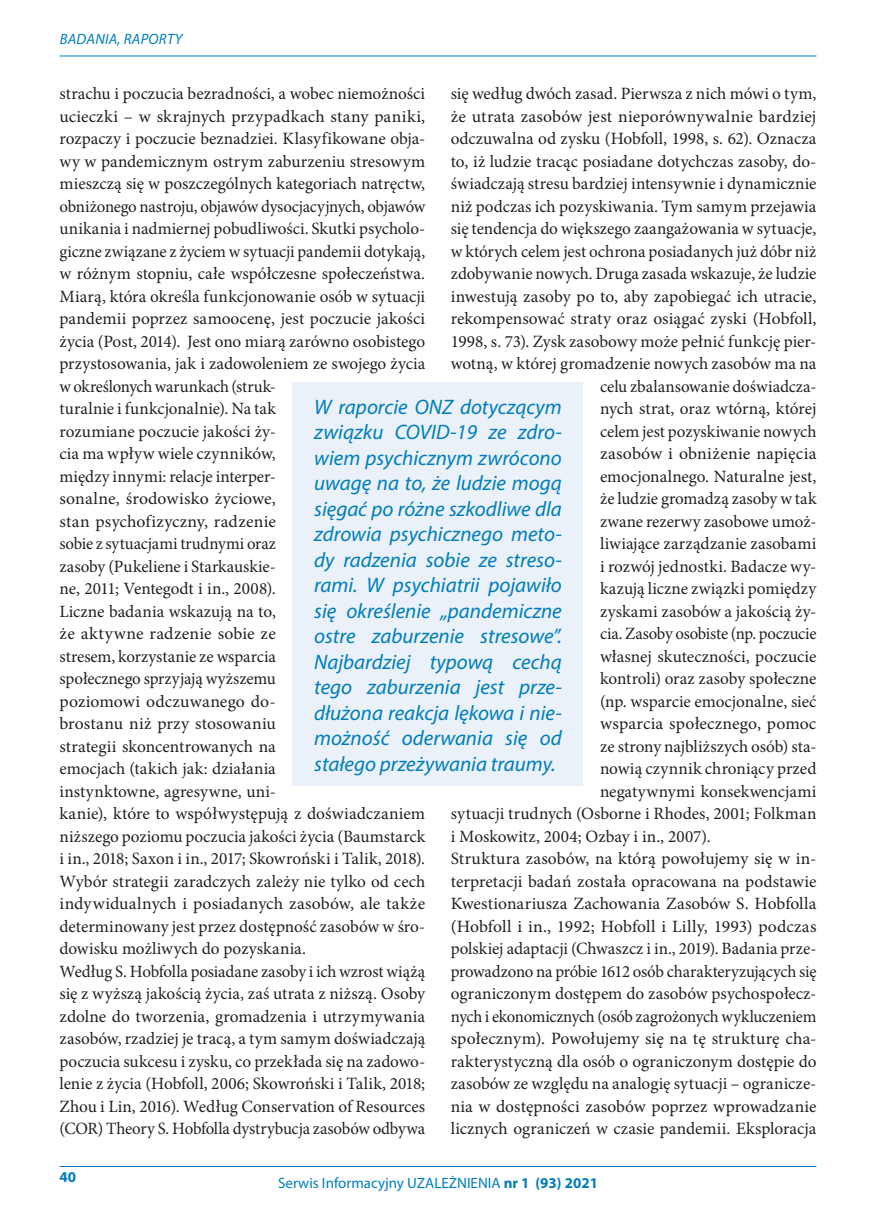
<style>
.page{position:relative;width:876px;height:1225px;background:#fff}
.page>*{position:absolute;margin:0;border:0;box-sizing:border-box;transform-origin:0 0}
.t1{font:italic 21px/25.5px "Myriad Pro";color:#007dbb;text-align:justify}
.t2{font:17.25px/22.5px "Minion Pro";color:#231f20}
.t3{font:15px "Myriad Pro";color:#007dbb}
.t4{font:italic 15px "Myriad Pro";letter-spacing:.02em;color:#007dbb}
.t5{font:700 15px "Myriad Pro";color:#007dbb}
.s1{font-weight:700}
</style>
<div class="page">
<hr style="left:60px;top:56px;width:756px;height:1px;background:#007dbb">
<hr style="left:60px;top:1166px;width:756px;height:1px;background:#007dbb">
<div style="left:293px;top:383px;width:290px;height:403px;background:#eaf1f8"></div>
<p class="t4" style="left:60px;top:30px;width:124px">Badania, Raporty</p>
<p class="t2" style="left:60px;top:82px;width:367px">strachu i poczucia bezradności, a wobec niemożności ucieczki – w skrajnych przypadkach stany paniki, rozpaczy i poczucie beznadziei. Klasyfikowane obja&shy;wy w pandemicznym ostrym zaburzeniu stresowym mieszczą się w poszczególnych kategoriach natręctw, obniżonego nastroju, objawów dysocjacyjnych, objawów unikania i nadmiernej pobudliwości. Skutki psycholo&shy;giczne związane z życiem w sytuacji pandemii dotykają, w różnym stopniu, całe współczesne społeczeństwa.<br>Miarą, która określa funkcjonowanie osób w sytuacji pandemii poprzez samoocenę, jest poczucie jakości życia (Post, 2014). Jest ono miarą zarówno osobistego przystosowania, jak i zadowoleniem ze swojego życia w określonych warunkach (struk-<br>turalnie i funkcjonalnie). Na tak<br>rozumiane poczucie jakości ży-<br>cia ma wpływ wiele czynników,<br>między innymi: relacje interper-<br>sonalne, środowisko życiowe,<br>stan psychofizyczny, radzenie<br>sobie z sytuacjami trudnymi oraz<br>zasoby (Pukeliene i Starkauskie-<br>ne, 2011; Ventegodt i in., 2008).<br>Liczne badania wskazują na to,<br>że aktywne radzenie sobie ze<br>stresem, korzystanie ze wsparcia<br>społecznego sprzyjają wyższemu<br>poziomowi odczuwanego do-<br>brostanu niż przy stosowaniu<br>strategii skoncentrowanych na<br>emocjach (takich jak: działania<br>instynktowne, agresywne, uni-<br>kanie), które to współwystępują z doświadczaniem niższego poziomu poczucia jakości życia (Baumstarck i in., 2018; Saxon i in., 2017; Skowroński i Talik, 2018).<br>Wybór strategii zaradczych zależy nie tylko od cech indywidualnych i posiadanych zasobów, ale także determinowany jest przez dostępność zasobów w śro&shy;dowisku możliwych do pozyskania.<br>Według S. Hobfolla posiadane zasoby i ich wzrost wiążą się z wyższą jakością życia, zaś utrata z niższą. Osoby zdolne do tworzenia, gromadzenia i utrzymywania zasobów, rzadziej je tracą, a tym samym doświadczają poczucia sukcesu i zysku, co przekłada się na zadowo&shy;lenie z życia (Hobfoll, 2006; Skowroński i Talik, 2018; Zhou i Lin, 2016). Według Conservation of Resources (COR) Theory S. Hobfolla dystrybucja zasobów odbywa</p>
<p class="t2" style="left:451px;top:82px;width:367px">się według dwóch zasad. Pierwsza z nich mówi o tym,</p>
<p class="t2" style="left:451px;top:105px;width:367px">że utrata zasobów jest nieporównywalnie bardziej</p>
<p class="t2" style="left:451px;top:127px;width:367px">odczuwalna od zysku (Hobfoll, 1998, s. 62). Oznacza</p>
<p class="t2" style="left:451px;top:150px;width:367px">to, iż ludzie tracąc posiadane dotychczas zasoby, do-</p>
<p class="t2" style="left:451px;top:172px;width:367px">świadczają stresu bardziej intensywnie i dynamicznie</p>
<p class="t2" style="left:451px;top:195px;width:367px">niż podczas ich pozyskiwania. Tym samym przejawia</p>
<p class="t2" style="left:451px;top:217px;width:367px">się tendencja do większego zaangażowania w sytuacje,</p>
<p class="t2" style="left:451px;top:240px;width:367px">w których celem jest ochrona posiadanych już dóbr niż</p>
<p class="t2" style="left:451px;top:262px;width:367px">zdobywanie nowych. Druga zasada wskazuje, że ludzie</p>
<p class="t2" style="left:451px;top:285px;width:367px">inwestują zasoby po to, aby zapobiegać ich utracie,</p>
<p class="t2" style="left:451px;top:307px;width:367px">rekompensować straty oraz osiągać zyski (Hobfoll,</p>
<p class="t2" style="left:451px;top:330px;width:367px">1998, s. 73). Zysk zasobowy może pełnić funkcję pier-</p>
<p class="t2" style="left:451px;top:352px;width:367px">wotną, w której gromadzenie nowych zasobów ma na</p>
<p class="t2" style="left:600px;top:375px;width:218px">celu zbalansowanie doświadcza-</p>
<p class="t2" style="left:600px;top:397px;width:218px">nych strat, oraz wtórną, której</p>
<p class="t2" style="left:600px;top:420px;width:218px">celem jest pozyskiwanie nowych</p>
<p class="t2" style="left:600px;top:442px;width:218px">zasobów i obniżenie napięcia</p>
<p class="t2" style="left:600px;top:465px;width:218px">emocjonalnego. Naturalne jest,</p>
<p class="t2" style="left:600px;top:487px;width:218px">że ludzie gromadzą zasoby w tak</p>
<p class="t2" style="left:600px;top:510px;width:218px">zwane rezerwy zasobowe umoż-</p>
<p class="t2" style="left:600px;top:532px;width:218px">liwiające zarządzanie zasobami</p>
<p class="t2" style="left:600px;top:555px;width:218px">i rozwój jednostki. Badacze wy-</p>
<p class="t2" style="left:600px;top:577px;width:218px">kazują liczne związki pomiędzy</p>
<p class="t2" style="left:600px;top:600px;width:218px">zyskami zasobów a jakością ży-</p>
<p class="t2" style="left:600px;top:622px;width:218px">cia. Zasoby osobiste (np. poczucie</p>
<p class="t2" style="left:600px;top:645px;width:218px">własnej skuteczności, poczucie</p>
<p class="t2" style="left:600px;top:667px;width:218px">kontroli) oraz zasoby społeczne</p>
<p class="t2" style="left:600px;top:690px;width:218px">(np. wsparcie emocjonalne, sieć</p>
<p class="t2" style="left:600px;top:712px;width:218px">wsparcia społecznego, pomoc</p>
<p class="t2" style="left:600px;top:735px;width:218px">ze strony najbliższych osób) sta-</p>
<p class="t2" style="left:600px;top:757px;width:218px">nowią czynnik chroniący przed</p>
<p class="t2" style="left:600px;top:780px;width:218px">negatywnymi konsekwencjami</p>
<p class="t2" style="left:451px;top:802px;width:367px">sytuacji trudnych (Osborne i Rhodes, 2001; Folkman</p>
<p class="t2" style="left:451px;top:825px;width:261px">i Moskowitz, 2004; Ozbay i in., 2007).</p>
<p class="t2" style="left:451px;top:847px;width:367px">Struktura zasobów, na którą powołujemy się w in-</p>
<p class="t2" style="left:451px;top:870px;width:367px">terpretacji badań została opracowana na podstawie</p>
<p class="t2" style="left:451px;top:892px;width:367px">Kwestionariusza Zachowania Zasobów S. Hobfolla</p>
<p class="t2" style="left:451px;top:915px;width:367px">(Hobfoll i in., 1992; Hobfoll i Lilly, 1993) podczas</p>
<p class="t2" style="left:451px;top:937px;width:367px">polskiej adaptacji (Chwaszcz i in., 2019). Badania prze-</p>
<p class="t2" style="left:451px;top:960px;width:367px">prowadzono na próbie 1612 osób charakteryzujących się</p>
<p class="t2" style="left:451px;top:982px;width:367px">ograniczonym dostępem do zasobów psychospołecz-</p>
<p class="t2" style="left:451px;top:1005px;width:367px">nych i ekonomicznych (osób zagrożonych wykluczeniem</p>
<p class="t2" style="left:451px;top:1027px;width:367px">społecznym). Powołujemy się na tę strukturę cha-</p>
<p class="t2" style="left:451px;top:1050px;width:367px">rakterystyczną dla osób o ograniczonym dostępie do</p>
<p class="t2" style="left:451px;top:1072px;width:367px">zasobów ze względu na analogię sytuacji – ogranicze-</p>
<p class="t2" style="left:451px;top:1095px;width:367px">nia w dostępności zasobów poprzez wprowadzanie</p>
<p class="t2" style="left:451px;top:1117px;width:367px">licznych ograniczeń w czasie pandemii. Eksploracja</p>
<p class="t1" style="left:314px;top:393px;width:249px">W raporcie ONZ dotyczącym związku CO VID-19 ze zdro&shy;wiem psychicznym zwrócono uwagę na to, że ludzie mogą sięgać po różne szkodliwe dla zdrowia psychicznego meto&shy;dy radzenia sobie ze streso&shy;rami. W psychiatrii pojawiło się określenie „pandemiczne ostre zaburzenie stresowe”.<br>Najbardziej typową cechą tego zaburzenia jest prze&shy;dłużona reakcja lękowa i nie&shy;możność oderwania się od stałego przeżywania traumy.</p>
<p class="t5" style="left:60px;top:1167px;width:18px">40</p>
<p class="t3" style="left:278px;top:1173px;width:321px">Serwis Informacyjny UZALEŻNIENIA <span class="s1">nr 1 (93) 2021</span></p>
</div>
